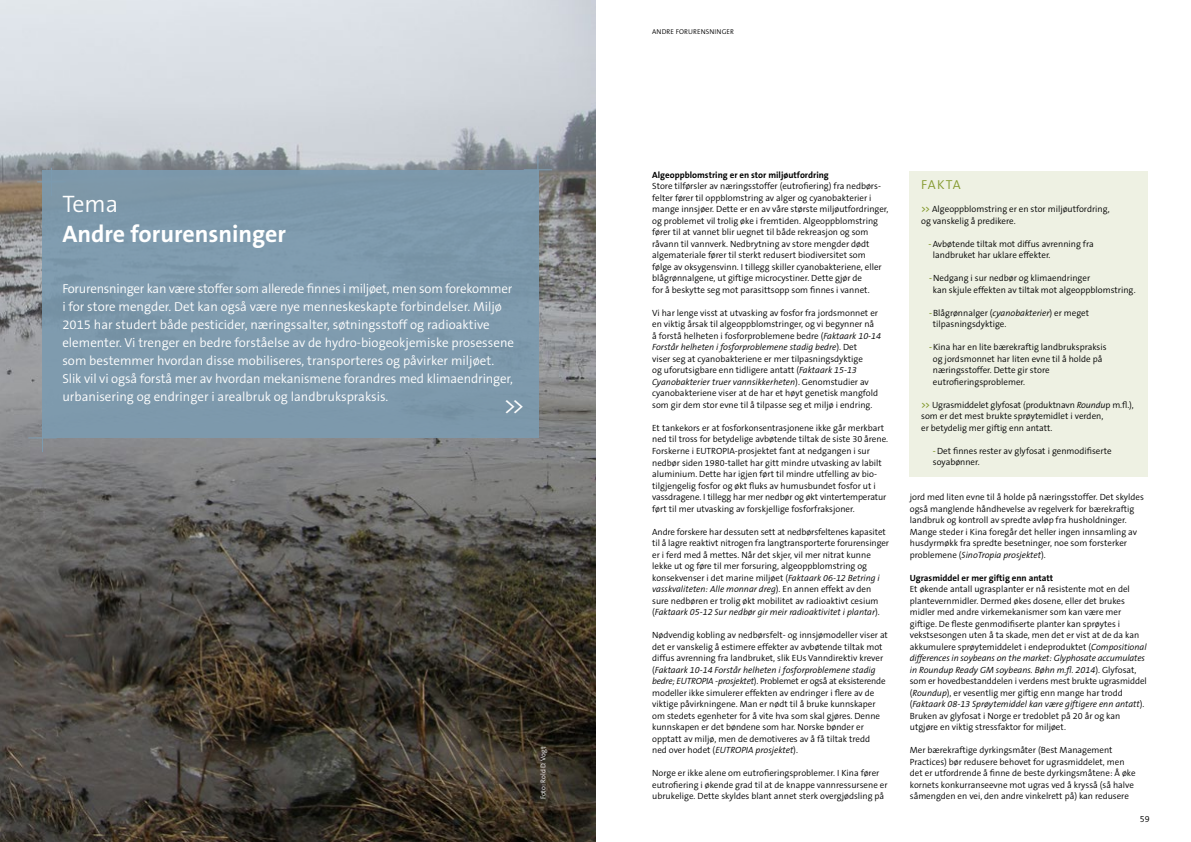
<style>
.page{position:relative;width:1191px;height:842px;background:#fff}
.page>*{position:absolute;margin:0;border:0;box-sizing:border-box;transform-origin:0 0}
.t1{font:700 24px "The Sans B7";color:#fff}
.t2{font:300 24px "The Sans B4";color:#fff}
.t3{font:300 13px/18px "The Sans B4";color:#fff}
.t4{font:300 13px "The Sans B4";letter-spacing:.07em;color:#849a2f}
.t5{font:300 9px/11.5px "The Sans B4";color:#000}
.t6{font:700 9px "The Sans B7";color:#000}
.t7{font:300 7px "The Sans B4";letter-spacing:.01em;color:#000}
.t8{font:300 7px "The Sans B4";color:#fff}
.s1{font-style:italic}
.s2{font-family:"The Sans B6";font-weight:600;color:#849a2f}
</style>
<div class="page">
<div style="left:909px;top:171px;width:239px;height:306px;background:#eef1e3"></div>
<img style="left:0;top:0;width:595px;height:842px">
<div style="left:43px;top:170px;width:496px;height:267px;background:#7c9bb0"></div>
<svg style="left:37px;top:168px;width:29px;height:28px"></svg>
<svg style="left:524px;top:156px;width:28px;height:28px"></svg>
<svg style="left:28px;top:424px;width:29px;height:28px"></svg>
<h1 class="t2" style="left:62px;top:192px;width:57px">Tema</h1>
<h1 class="t1" style="left:62px;top:222px;width:225px">Andre forurensninger</h1>
<p class="t3" style="left:62px;top:280px;width:453px">Forurensninger kan være stoffer som allerede finnes i miljøet, men som forekommer i for store mengder. Det kan også være nye menneskeskapte forbindelser. Miljø 2015 har studert både pesticider, næringssalter, søtningsstoff og radioaktive elementer. Vi trenger en bedre forståelse av de hydro-biogeokjemiske prosessene som bestemmer hvordan disse mobiliseres, transporteres og påvirker miljøet.<br>Slik vil vi også forstå mer av hvordan mekanismene forandres med klimaendringer, urbanisering og endringer i arealbruk og landbrukspraksis.</p>
<h1 class="t2" style="left:503px;top:394px;width:23px">&gt;&gt;</h1>
<p class="t8" style="left:539px;top:799px;width:54px;rotate:-90deg">Foto: Rold D. Vogt</p>
<p class="t7" style="left:652px;top:28px;width:83px">ANDRE FORURENSNINGER</p>
<p class="t6" style="left:652px;top:170px;width:178px">Algeoppblomstring er en stor miljøutfordring</p>
<p class="t5" style="left:652px;top:181px;width:238px">Store tilførsler av næringsstoffer (eutrofiering) fra nedbørs&shy;felter fører til oppblomstring av alger og cyanobakterier i mange innsjøer. Dette er en av våre største miljøutfordringer, og problemet vil trolig øke i fremtiden. Algeoppblomstring fører til at vannet blir uegnet til både rekreasjon og som råvann til vannverk. Nedbrytning av store mengder dødt algemateriale fører til sterkt redusert biodiversitet som<br>følge av oksygensvinn. I tillegg skiller cyanobakteriene, eller blågrønnalgene, ut giftige microcystiner. Dette gjør de<br>for å beskytte seg mot parasittsopp som finnes i vannet.</p>
<p class="t5" style="left:652px;top:307px;width:230px">Vi har lenge visst at utvasking av fosfor fra jordsmonnet er en viktig årsak til algeoppblomstringer, og vi begynner nå å forstå helheten i fosforproblemene bedre (<span class="s1">Faktaark 10-14<br>Forstår helheten i fosforproblemene stadig bedre</span>). Det<br>viser seg at cyanobakteriene er mer tilpasningsdyktige<br>og uforutsigbare enn tidligere antatt (<span class="s1">Faktaark 15-13<br>Cyanobakterier truer vannsikkerheten</span>). Genomstudier av cyanobakteriene viser at de har et høyt genetisk mangfold som gir dem stor evne til å tilpasse seg et miljø i endring.</p>
<p class="t5" style="left:652px;top:423px;width:237px">Et tankekors er at fosforkonsentrasjonene ikke går merkbart ned til tross for betydelige avbøtende tiltak de siste 30 årene.<br>Forskerne i EUTROPIA-prosjektet fant at nedgangen i sur nedbør siden 1980-tallet har gitt mindre utvasking av labilt aluminium. Dette har igjen ført til mindre utfelling av bio&shy;tilgjengelig fosfor og økt fluks av humusbundet fosfor ut i vassdragene. I tillegg har mer nedbør og økt vintertemperatur ført til mer utvasking av forskjellige fosforfraksjoner.</p>
<p class="t5" style="left:652px;top:526px;width:238px">Andre forskere har dessuten sett at nedbørsfeltenes kapasitet til å lagre reaktivt nitrogen fra langtransporterte forurensinger er i ferd med å mettes. Når det skjer, vil mer nitrat kunne lekke ut og føre til mer forsuring, algeoppblomstring og konsekvenser i det marine miljøet (<span class="s1">Faktaark 06-12 Betring i vasskvaliteten: Alle monnar dreg</span>). En annen effekt av den sure nedbøren er trolig økt mobilitet av radioaktivt cesium (<span class="s1">Faktaark 05-12 Sur nedbør gir meir radioaktivitet i plantar</span>).</p>
<p class="t5" style="left:652px;top:630px;width:237px">Nødvendig kobling av nedbørsfelt- og innsjømodeller viser at det er vanskelig å estimere effekter av avbøtende tiltak mot diffus avrenning fra landbruket, slik EUs Vanndirektiv krever (<span class="s1">Faktaark 10-14 Forstår helheten i fosforproblemene stadig bedre; EUTROPIA -prosjektet</span>). Problemet er også at eksisterende modeller ikke simulerer effekten av endringer i flere av de viktige påvirkningene. Man er nødt til å bruke kunnskaper om stedets egenheter for å vite hva som skal gjøres. Denne kunnskapen er det bøndene som har. Norske bønder er opptatt av miljø, men de demotiveres av å få tiltak tredd<br>ned over hodet (<span class="s1">EUTROPIA prosjektet</span>).</p>
<p class="t5" style="left:652px;top:768px;width:237px">Norge er ikke alene om eutrofieringsproblemer. I Kina fører eutrofiering i økende grad til at de knappe vannressursene er ubrukelige. Dette skyldes blant annet sterk overgjødsling på</p>
<h2 class="t4" style="left:921px;top:178px;width:41px">FAKTA</h2>
<p class="t5" style="left:921px;top:204px;width:190px"><span class="s2">&gt;&gt;</span> Algeoppblomstring er en stor miljøutfordring, og vanskelig å predikere.</p>
<p class="t5" style="left:933px;top:238px;width:162px;text-indent:-4px"><span class="s2">-</span> Avbøtende tiltak mot diffus avrenning fra landbruket har uklare effekter.</p>
<p class="t5" style="left:933px;top:273px;width:204px;text-indent:-4px"><span class="s2">-</span> Nedgang i sur nedbør og klimaendringer<br>kan skjule effekten av tiltak mot algeoppblomstring.</p>
<p class="t5" style="left:933px;top:307px;width:158px;text-indent:-4px"><span class="s2">-</span> Blågrønnalger (<span class="s1">cyanobakterier</span>) er meget tilpasningsdyktige.</p>
<p class="t5" style="left:933px;top:342px;width:175px;text-indent:-4px"><span class="s2">-</span> Kina har en lite bærekraftig landbrukspraksis og jordsmonnet har liten evne til å holde på næringsstoffer. Dette gir store eutrofieringsproblemer.</p>
<p class="t5" style="left:921px;top:399px;width:214px"><span class="s2">&gt;&gt;</span> Ugrasmiddelet glyfosat (produktnavn <span class="s1">Roundu</span>p m.fl.), som er det mest brukte sprøytemidlet i verden,<br>er betydelig mer giftig enn antatt.</p>
<p class="t5" style="left:933px;top:445px;width:180px"><span class="s2">-</span> Det finnes rester av glyfosat i genmodifiserte soyabønner.</p>
<p class="t5" style="left:909px;top:492px;width:236px">jord med liten evne til å holde på næringsstoffer. Det skyldes også manglende håndhevelse av regelverk for bærekraftig landbruk og kontroll av spredte avløp fra husholdninger.<br>Mange steder i Kina foregår det heller ingen innsamling av husdyrmøkk fra spredte besetninger, noe som forsterker problemene (<span class="s1">SinoTropia prosjektet</span>).</p>
<p class="t6" style="left:909px;top:573px;width:145px">Ugrasmiddel er mer giftig enn antatt</p>
<p class="t5" style="left:909px;top:584px;width:238px">Et økende antall ugrasplanter er nå resistente mot en del plantevernmidler. Dermed økes dosene, eller det brukes midler med andre virkemekanismer som kan være mer giftige. De fleste genmodifiserte planter kan sprøytes i vekstsesongen uten å ta skade, men det er vist at de da kan akkumulere sprøytemiddelet i endeproduktet (<span class="s1">Compositional differences in soybeans on the market: Glyphosate accumulates in Roundup Ready GM soybeans. Bøhn m.fl. 2014</span>). Glyfosat, som er hovedbestanddelen i verdens mest brukte ugrasmiddel (<span class="s1">Roundup</span>), er vesentlig mer giftig enn mange har trodd (<span class="s1">Faktaark 08-13 Sprøytemiddel kan være giftigere enn antatt</span>).<br>Bruken av glyfosat i Norge er tredoblet på 20 år og kan utgjøre en viktig stressfaktor for miljøet.</p>
<p class="t5" style="left:909px;top:745px;width:227px">Mer bærekraftige dyrkingsmåter (Best Management Practices) bør redusere behovet for ugrasmiddelet, men det er utfordrende å finne de beste dyrkingsmåtene: Å øke kornets konkurranseevne mot ugras ved å krysså (så halve såmengden en vei, den andre vinkelrett på) kan redusere</p>
<p class="t5" style="left:1140px;top:813px;width:11px">59</p>
</div>
